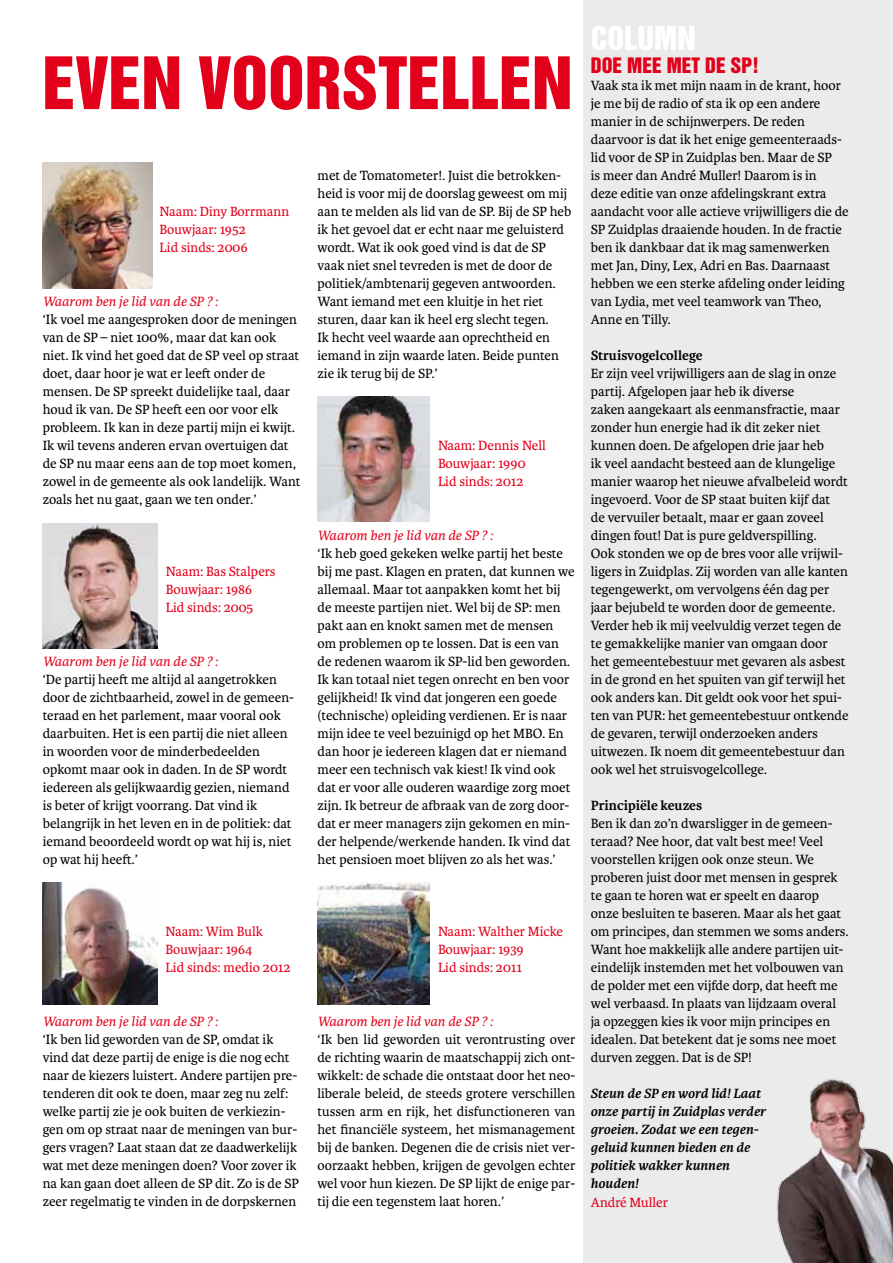
<style>
.page{position:relative;width:893px;height:1263px;background:#fff}
.page>*{position:absolute;margin:0;border:0;box-sizing:border-box;transform-origin:0 0}
.t1{font:66px "Helvetica Inserat LT Std";color:#e2001a}
.t2{font:19.5px "Helvetica Inserat LT Std";color:#e2001a}
.t3{font:14.25px/18px "Karmina";color:#000}
.t4{font:14.25px/18px "Karmina";color:#e2001a}
.t5{font:italic 700 14.25px/18px "Karmina";color:#000}
.t6{font:italic 14.25px "Karmina";color:#e2001a}
.t7{font:700 14.25px "Karmina";color:#000}
</style>
<div class="page">
<div style="left:584px;top:0;width:309px;height:1263px;background:#ebebec"></div>
<img style="left:43px;top:524px;width:114px;height:124px">
<img style="left:43px;top:162px;width:109px;height:126px">
<img style="left:318px;top:396px;width:111px;height:126px">
<img style="left:317px;top:882px;width:112px;height:122px">
<img style="left:43px;top:883px;width:114px;height:121px">
<img style="left:777px;top:1078px;width:116px;height:185px">
<h1 class="t1" style="left:43px;top:44px;width:531px">EVEN VOORSTELLEN</h1>
<p class="t4" style="left:160px;top:203px;width:131px">Naam: Diny Borrmann<br>Bouwjaar: 1952<br>Lid sinds: 2006</p>
<p class="t6" style="left:43px;top:294px;width:177px">Waarom ben je lid van de SP ? :</p>
<p class="t3" style="left:43px;top:311px;width:259px">‘Ik voel me aangesproken door de meningen van de SP – niet 100%, maar dat kan ook niet. Ik vind het goed dat de SP veel op straat doet, daar hoor je wat er leeft onder de mensen. De SP spreekt duidelijke taal, daar houd ik van. De SP heeft een oor voor elk probleem. Ik kan in deze partij mijn ei kwijt.<br>Ik wil tevens anderen ervan overtuigen dat de SP nu maar eens aan de top moet komen, zowel in de gemeente als ook landelijk. Want zoals het nu gaat, gaan we ten onder.’</p>
<p class="t4" style="left:166px;top:563px;width:111px">Naam: Bas Stalpers<br>Bouwjaar: 1986<br>Lid sinds: 2005</p>
<p class="t6" style="left:43px;top:653px;width:177px">Waarom ben je lid van de SP ? :</p>
<p class="t3" style="left:43px;top:671px;width:253px">‘De partij heeft me altijd al aangetrokken door de zichtbaarheid, zowel in de gemeen&shy;teraad en het parlement, maar vooral ook daarbuiten. Het is een partij die niet alleen in woorden voor de minderbedeelden opkomt maar ook in daden. In de SP wordt iedereen als gelijkwaardig gezien, niemand is beter of krijgt voorrang. Dat vind ik belangrijk in het leven en in de politiek: dat iemand beoordeeld wordt op wat hij is, niet op wat hij heeft.’</p>
<p class="t3" style="left:318px;top:166px;width:255px">met de Tomatometer!. Juist die betrokken&shy;heid is voor mij de doorslag geweest om mij aan te melden als lid van de SP. Bij de SP heb ik het gevoel dat er echt naar me geluisterd wordt. Wat ik ook goed vind is dat de SP vaak niet snel tevreden is met de door de politiek/ambtenarij gegeven antwoorden.<br>Want iemand met een kluitje in het riet sturen, daar kan ik heel erg slecht tegen.<br>Ik hecht veel waarde aan oprechtheid en iemand in zijn waarde laten. Beide punten zie ik terug bij de SP.’</p>
<p class="t4" style="left:438px;top:437px;width:109px">Naam: Dennis Nell<br>Bouwjaar: 1990<br>Lid sinds: 2012</p>
<p class="t6" style="left:318px;top:527px;width:177px">Waarom ben je lid van de SP ? :</p>
<p class="t3" style="left:318px;top:544px;width:259px">‘Ik heb goed gekeken welke partij het beste bij me past. Klagen en praten, dat kunnen we allemaal. Maar tot aanpakken komt het bij de meeste partijen niet. Wel bij de SP: men pakt aan en knokt samen met de mensen om problemen op te lossen. Dat is een van de redenen waarom ik SP-lid ben geworden.<br>Ik kan totaal niet tegen onrecht en ben voor gelijkheid! Ik vind dat jongeren een goede (technische) opleiding verdienen. Er is naar mijn idee te veel bezuinigd op het MBO. En dan hoor je iedereen klagen dat er niemand meer een technisch vak kiest! Ik vind ook dat er voor alle ouderen waardige zorg moet zijn. Ik betreur de afbraak van de zorg door&shy;dat er meer managers zijn gekomen en min&shy;der helpende/werkende handen. Ik vind dat het pensioen moet blijven zo als het was.’</p>
<p class="t4" style="left:166px;top:923px;width:126px">Naam: Wim Bulk<br>Bouwjaar: 1964<br>Lid sinds: medio 2012</p>
<p class="t4" style="left:438px;top:923px;width:127px">Naam: Walther Micke<br>Bouwjaar: 1939<br>Lid sinds: 2011</p>
<p class="t6" style="left:43px;top:1013px;width:177px">Waarom ben je lid van de SP ? :</p>
<p class="t3" style="left:43px;top:1031px;width:258px">‘Ik ben lid geworden van de SP, omdat ik vind dat deze partij de enige is die nog echt naar de kiezers luistert. Andere partijen pre&shy;tenderen dit ook te doen, maar zeg nu zelf: welke partij zie je ook buiten de verkiezin&shy;gen om op straat naar de meningen van bur&shy;gers vragen? Laat staan dat ze daadwerkelijk wat met deze meningen doen? Voor zover ik na kan gaan doet alleen de SP dit. Zo is de SP zeer regelmatig te vinden in de dorpskernen</p>
<p class="t6" style="left:317px;top:1014px;width:177px">Waarom ben je lid van de SP ? :</p>
<p class="t3" style="left:317px;top:1031px;width:259px;text-align:justify">‘Ik ben lid geworden uit verontrusting over de richting waarin de maatschappij zich ont&shy;wikkelt: de schade die ontstaat door het neo&shy;liberale beleid, de steeds grotere verschillen tussen arm en rijk, het disfunctioneren van het financiële systeem, het mismanagement bij de banken. Degenen die de crisis niet ver&shy;oorzaakt hebben, krijgen de gevolgen echter wel voor hun kiezen. De SP lijkt de enige par&shy;tij die een tegenstem laat horen.’</p>
<h2 class="t2" style="left:591px;top:54px;width:169px">DOE MEE MET DE SP !</h2>
<p class="t3" style="left:591px;top:77px;width:259px">Vaak sta ik met mijn naam in de krant, hoor je me bij de radio of sta ik op een andere manier in de schijnwerpers. De reden daarvoor is dat ik het enige gemeenteraads&shy;lid voor de SP in Zuidplas ben. Maar de SP<br>is meer dan André Muller! Daarom is in<br>deze editie van onze afdelingskrant extra aandacht voor alle actieve vrijwilligers die de SP Zuidplas draaiende houden. In de fractie ben ik dankbaar dat ik mag samenwerken met Jan, Diny, Lex, Adri en Bas. Daarnaast hebben we een sterke afdeling onder leiding van Lydia, met veel teamwork van Theo, Anne en Tilly.</p>
<p class="t7" style="left:591px;top:347px;width:113px">Struisvogelcollege</p>
<p class="t3" style="left:591px;top:365px;width:259px">Er zijn veel vrijwilligers aan de slag in onze partij. Afgelopen jaar heb ik diverse<br>zaken aangekaart als eenmansfractie, maar zonder hun energie had ik dit zeker niet kunnen doen. De afgelopen drie jaar heb<br>ik veel aandacht besteed aan de klungelige manier waarop het nieuwe afvalbeleid wordt ingevoerd. Voor de SP staat buiten kijf dat<br>de vervuiler betaalt, maar er gaan zoveel dingen fout! Dat is pure geldverspilling.<br>Ook stonden we op de bres voor alle vrijwil&shy;ligers in Zuidplas. Zij worden van alle kanten tegengewerkt, om vervolgens één dag per jaar bejubeld te worden door de gemeente.<br>Verder heb ik mij veelvuldig verzet tegen de te gemakkelijke manier van omgaan door het gemeentebestuur met gevaren als asbest in de grond en het spuiten van gif terwijl het ook anders kan. Dit geldt ook voor het spui&shy;ten van PUR: het gemeentebestuur ontkende de gevaren, terwijl onderzoeken anders uitwezen. Ik noem dit gemeentebestuur dan ook wel het struisvogelcollege.</p>
<p class="t7" style="left:591px;top:797px;width:113px">Principiële keuzes</p>
<p class="t3" style="left:591px;top:814px;width:259px">Ben ik dan zo’n dwarsligger in de gemeen&shy;teraad? Nee hoor, dat valt best mee! Veel voorstellen krijgen ook onze steun. We proberen juist door met mensen in gesprek te gaan te horen wat er speelt en daarop onze besluiten te baseren. Maar als het gaat om principes, dan stemmen we soms anders.<br>Want hoe makkelijk alle andere partijen uit&shy;eindelijk instemden met het volbouwen van de polder met een vijfde dorp, dat heeft me wel verbaasd. In plaats van lijdzaam overal ja opzeggen kies ik voor mijn principes en idealen. Dat betekent dat je soms nee moet durven zeggen. Dat is de SP!</p>
<p class="t5" style="left:591px;top:1085px;width:177px">Steun de SP en word lid! Laat onze partij in Zuidplas verder groeien. Zodat we een tegen&shy;geluid kunnen bieden en de politiek wakker kunnen houden!</p>
<p class="t4" style="left:591px;top:1194px;width:79px">André Muller</p>
</div>
